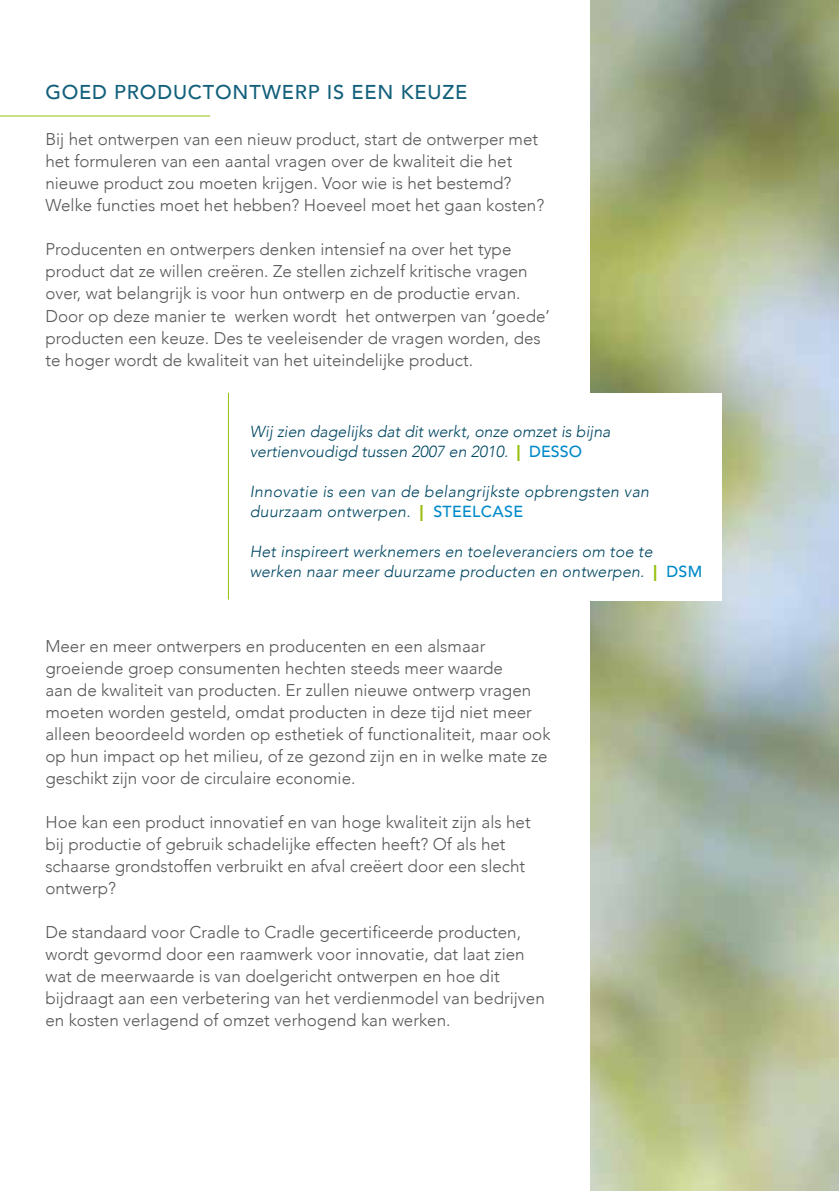
<style>
.page{position:relative;width:840px;height:1191px;background:#fff}
.page>*{position:absolute;margin:0;border:0;box-sizing:border-box;transform-origin:0 0}
.t1{font:500 20px "Avenir";letter-spacing:.04em;color:#12607b}
.t2{font:300 17px/22px "Avenir";color:#58585a}
.t3{font:italic 300 16px/20px "Avenir";letter-spacing:.01em;color:#004763}
.s1{font-weight:900;font-style:normal;color:#97bf0d}
.s2{font-weight:500;font-style:normal;color:#008ac9}
</style>
<div class="page">
<img style="left:590px;top:1px;width:248px;height:1190px">
<div style="left:229px;top:393px;width:492px;height:207px;background:#fff"></div>
<hr style="left:228px;top:393px;width:1px;height:206px;background:#97bf0d">
<hr style="left:0;top:115px;width:210px;height:1px;background:#97bf0d">
<p class="t1" style="left:45px;top:79px;width:423px">GOED PRODUCTONTWERP IS EEN KEUZE</p>
<p class="t2" style="left:45px;top:129px;width:500px">Bij het ontwerpen van een nieuw product, start de ontwerper met het formuleren van een aantal vragen over de kwaliteit die het nieuwe product zou moeten krijgen. Voor wie is het bestemd?<br>Welke functies moet het hebben? Hoeveel moet het gaan kosten?</p>
<p class="t2" style="left:45px;top:239px;width:506px">Producenten en ontwerpers denken intensief na over het type product dat ze willen creëren. Ze stellen zichzelf kritische vragen over, wat belangrijk is voor hun ontwerp en de productie ervan.<br>Door op deze manier te werken wordt het ontwerpen van ‘goede’ producten een keuze. Des te veeleisender de vragen worden, des te hoger wordt de kwaliteit van het uiteindelijke product.</p>
<p class="t3" style="left:249px;top:422px;width:362px">Wij zien dagelijks dat dit werkt, onze omzet is bijna vertienvoudigd tussen 2007 en 2010. <span class="s1">|</span> <span class="s2">DESSO</span></p>
<p class="t3" style="left:249px;top:482px;width:401px">Innovatie is een van de belangrijkste opbrengsten van duurzaam ontwerpen. <span class="s1">|</span> <span class="s2">STEELCASE</span></p>
<p class="t3" style="left:249px;top:542px;width:453px">Het inspireert werknemers en toeleveranciers om toe te werken naar meer duurzame producten en ontwerpen. <span class="s1">|</span> <span class="s2">DSM</span></p>
<p class="t2" style="left:45px;top:635px;width:506px">Meer en meer ontwerpers en producenten en een alsmaar groeiende groep consumenten hechten steeds meer waarde<br>aan de kwaliteit van producten. Er zullen nieuwe ontwerp vragen moeten worden gesteld, omdat producten in deze tijd niet meer alleen beoordeeld worden op esthetiek of functionaliteit, maar ook op hun impact op het milieu, of ze gezond zijn en in welke mate ze geschikt zijn voor de circulaire economie.</p>
<p class="t2" style="left:45px;top:811px;width:486px">Hoe kan een product innovatief en van hoge kwaliteit zijn als het bij productie of gebruik schadelijke effecten heeft? Of als het schaarse grondstoffen verbruikt en afval creëert door een slecht ontwerp?</p>
<p class="t2" style="left:45px;top:921px;width:500px">De standaard voor Cradle to Cradle gecertificeerde producten, wordt gevormd door een raamwerk voor innovatie, dat laat zien wat de meerwaarde is van doelgericht ontwerpen en hoe dit bijdraagt aan een verbetering van het verdienmodel van bedrijven en kosten verlagend of omzet verhogend kan werken.</p>
</div>
